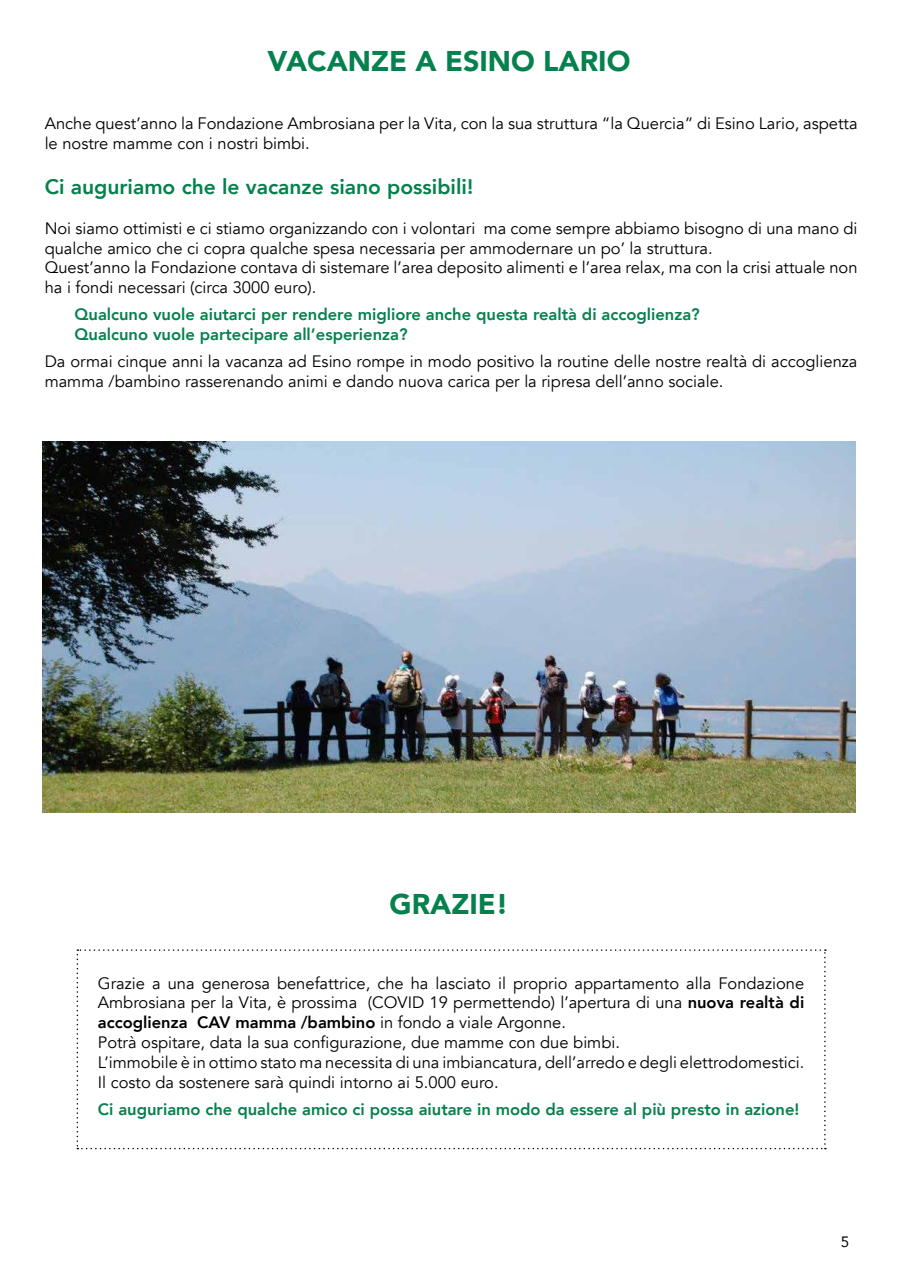
<style>
.page{position:relative;width:898px;height:1272px;background:#fff}
.page>*{position:absolute;margin:0;border:0;box-sizing:border-box;transform-origin:0 0}
.t1{font:900 28.5px "Avenir";color:#05814d}
.t2{font:800 21px "Avenir";color:#05814d}
.t3{font:16.5px/19.8px "Avenir";color:#000}
.t4{font:800 16.5px/19.8px "Avenir";color:#05814d}
.t5{font:15px "Avenir";color:#000}
.s1{font-weight:800}
</style>
<div class="page">
<svg style="left:77px;top:949px;width:748px;height:200px"></svg>
<img style="left:43px;top:441px;width:812px;height:371px">
<h1 class="t1" style="left:267px;top:37px;width:364px">VACANZE A ESINO LARIO</h1>
<p class="t3" style="left:45px;top:114px;width:814px">Anche quest’anno la Fondazione Ambrosiana per la Vita, con la sua struttura “la Quercia” di Esino Lario, aspetta le nostre mamme con i nostri bimbi.</p>
<p class="t2" style="left:45px;top:170px;width:430px">Ci auguriamo che le vacanze siano possibili!</p>
<p class="t3" style="left:45px;top:218px;width:814px">Noi siamo ottimisti e ci stiamo organizzando con i volontari ma come sempre abbiamo bisogno di una mano di qualche amico che ci copra qualche spesa necessaria per ammodernare un po’ la struttura.<br>Quest’anno la Fondazione contava di sistemare l’area deposito alimenti e l’area relax, ma con la crisi attuale non ha i fondi necessari (circa 3000 euro).</p>
<p class="t4" style="left:74px;top:304px;width:626px">Qualcuno vuole aiutarci per rendere migliore anche questa realtà di accoglienza?<br>Qualcuno vuole partecipare all’esperienza?</p>
<p class="t3" style="left:45px;top:351px;width:814px">Da ormai cinque anni la vacanza ad Esino rompe in modo positivo la routine delle nostre realtà di accoglienza mamma /bambino rasserenando animi e dando nuova carica per la ripresa dell’anno sociale.</p>
<h1 class="t1" style="left:389px;top:879px;width:120px">GRAZIE!</h1>
<p class="t3" style="left:98px;top:973px;width:707px">Grazie a una generosa benefattrice, che ha lasciato il proprio appartamento alla Fondazione Ambrosiana per la Vita, è prossima (COVID 19 permettendo) l’apertura di una <span class="s1">nuova realtà di accoglienza CAV mamma /bambino</span> in fondo a viale Argonne.<br>Potrà ospitare, data la sua configurazione, due mamme con due bimbi.<br>L’immobile è in ottimo stato ma necessita di una imbiancatura, dell’arredo e degli elettrodomestici.<br>Il costo da sostenere sarà quindi intorno ai 5.000 euro.</p>
<p class="t4" style="left:98px;top:1098px;width:702px">Ci auguriamo che qualche amico ci possa aiutare in modo da essere al più presto in azione!</p>
<p class="t5" style="left:840px;top:1229px;width:10px">5</p>
</div>
